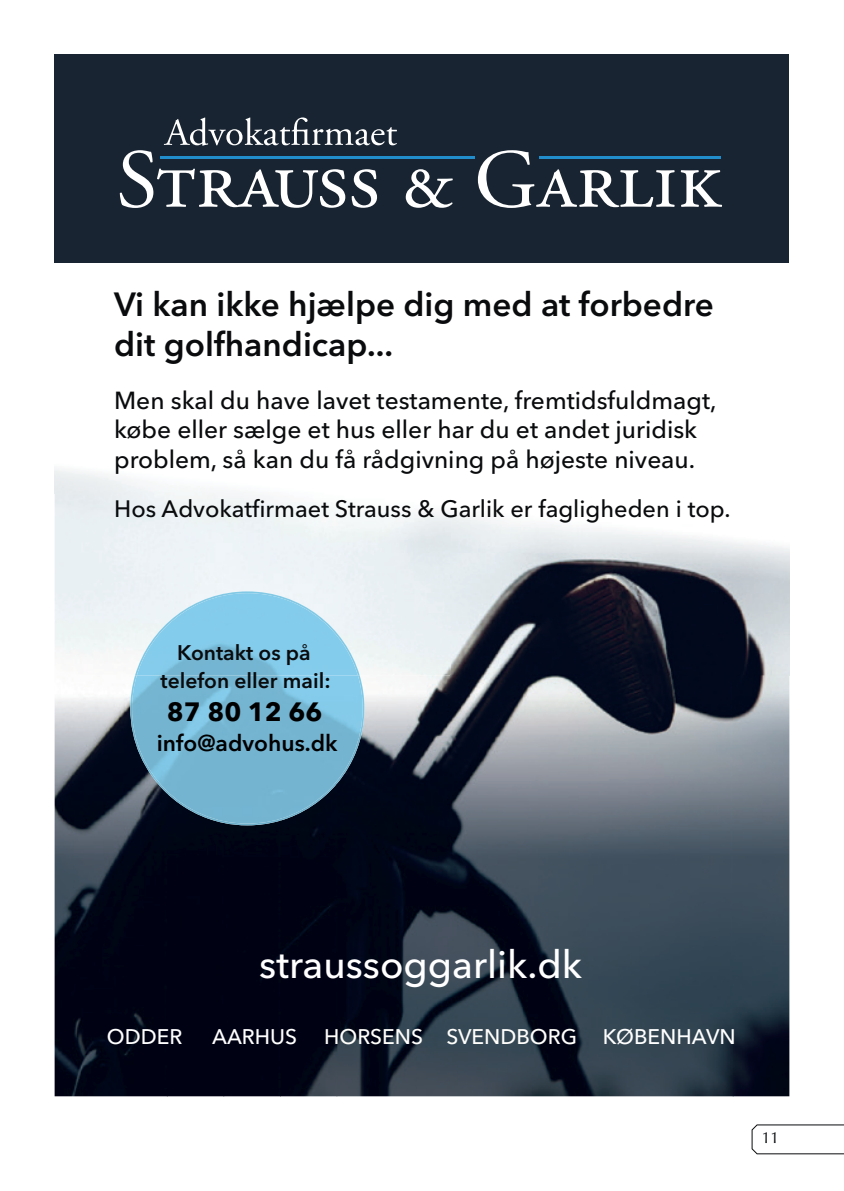
<style>
.page{position:relative;width:844px;height:1191px;background:#fff}
.page>*{position:absolute;margin:0;border:0;box-sizing:border-box;transform-origin:0 0}
.t1{font:500 38.5px "Avenir Next LT Pro";color:#fff}
.t2{font:600 33.25px/39.9px "Avenir Next LT Pro";color:#090b0d}
.t3{font:700 26.25px "Avenir Next LT Pro";color:#000001}
.t4{font:500 24.5px/29.4px "Avenir Next LT Pro";color:#090b0d}
.t5{font:500 23.45px "Avenir Next LT Pro";color:#090b0d}
.t6{font:600 22.75px "Avenir Next LT Pro";color:#000001}
.t7{font:600 21px/27.7px "Avenir Next LT Pro";color:#090b0d;text-align:center}
.t8{font:500 21px "Avenir Next LT Pro";color:#fffefb}
.t9{font:500 21px "Avenir Next LT Pro";color:#fff}
.t10{font:15.75px "Optima LT Std";color:#090b0d}
.s1{color:#fff}
</style>
<div class="page">
<img style="left:450px;top:513px;width:339px;height:162px">
<img style="left:359px;top:674px;width:91px;height:1px">
<img style="left:55px;top:697px;width:112px;height:399px">
<img style="left:337px;top:675px;width:452px;height:421px">
<div style="left:167px;top:825px;width:56px;height:271px;background:#000214"></div>
<div style="left:281px;top:825px;width:56px;height:271px;background:#000214"></div>
<div style="left:223px;top:825px;width:58px;height:271px;background:#000214"></div>
<img style="left:135px;top:591px;width:224px;height:84px">
<img style="left:130px;top:675px;width:234px;height:150px">
<div style="left:55px;top:54px;width:734px;height:209px;background:#182431"></div>
<svg style="left:405px;top:169px;width:48px;height:39px"></svg>
<svg style="left:478px;top:150px;width:196px;height:58px"></svg>
<svg style="left:680px;top:170px;width:42px;height:37px"></svg>
<hr style="left:160px;top:156px;width:314px;height:3px;background:#218ecb">
<hr style="left:539px;top:156px;width:182px;height:3px;background:#218ecb">
<svg style="left:120px;top:117px;width:277px;height:91px"></svg>
<svg style="left:751px;top:1124px;width:92px;height:30px"></svg>
<h2 class="t2" style="left:114px;top:284px;width:601px">Vi kan ikke hjælpe dig med at forbedre dit golfhandicap...</h2>
<p class="t4" style="left:114px;top:385px;width:603px">Men skal du have lavet testamente, fremtidsfuldmagt, købe eller sælge et hus eller har du et andet juridisk problem, så kan du få rådgivning på højeste niveau.</p>
<p class="t5" style="left:114px;top:494px;width:617px">Hos Advokatfirmaet Strauss &amp; Garlik er fagligheden i top.</p>
<p class="t7" style="left:160px;top:639px;width:172px">Kontakt os på telefon eller mail:</p>
<p class="t3" style="left:167px;top:695px;width:157px">87 80 12 66</p>
<p class="t6" style="left:157px;top:729px;width:182px">info@advohus.dk</p>
<h1 class="t1" style="left:259px;top:941px;width:324px">straussoggarlik.dk</h1>
<p class="t9" style="left:107px;top:1023px;width:77px">ODDER</p>
<p class="t9" style="left:212px;top:1023px;width:86px">AARHUS</p>
<p class="t8" style="left:324px;top:1023px;width:413px">HORSENS SVENDBORG <span class="s1">KØBENHAVN</span></p>
<p class="t10" style="left:761px;top:1129px;width:19px">11</p>
</div>
